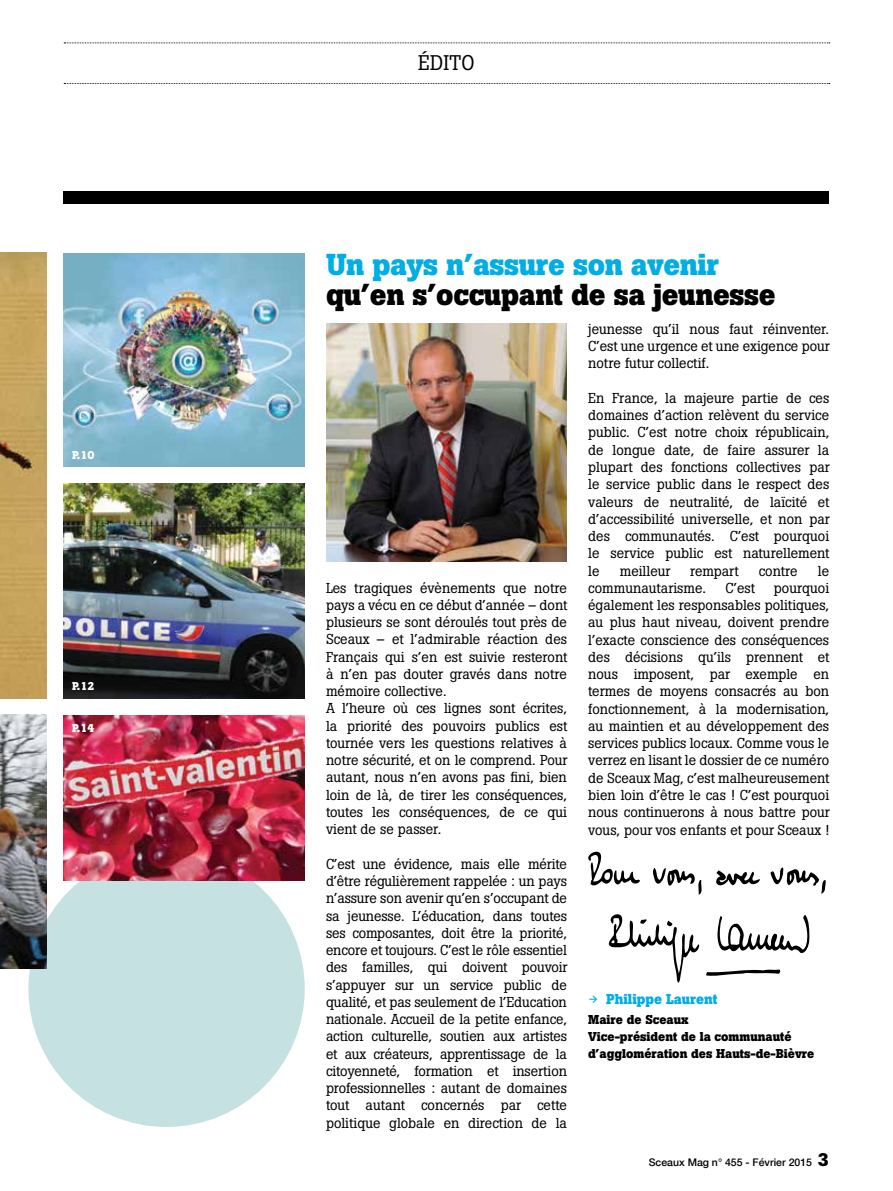
<style>
.page{position:relative;width:893px;height:1191px;background:#fff}
.page>*{position:absolute;margin:0;border:0;box-sizing:border-box;transform-origin:0 0}
.t1{font:700 30px "Boton Pro";letter-spacing:-.01em;color:#000}
.t2{font:700 30px "Boton Pro";letter-spacing:-.01em;color:#00ade4}
.t3{font:21px "Boton Pro";letter-spacing:.01em;color:#000}
.t4{font:14.25px/17.2px "Boton Pro";color:#000;text-align:justify}
.t5{font:700 14.25px "Boton Pro";color:#00ade4}
.t6{font:700 12.75px/17.2px "Boton Pro";color:#000}
.t7{font:700 11.25px "Boton Pro";color:#fff}
.t8{font:500 10.5px "Helvetica Neue LT Com";color:#000}
.s1{font-family:"Flesh Plain";font-weight:400;font-size:10.5px}
.s2{font-family:"Boton Pro";font-weight:700;font-size:18px}
</style>
<div class="page">
<svg style="left:64px;top:43px;width:766px;height:1px"></svg>
<svg style="left:64px;top:83px;width:766px;height:1px"></svg>
<div style="left:64px;top:191px;width:765px;height:13px;background:#000"></div>
<img style="left:326px;top:323px;width:241px;height:238px">
<svg style="left:588px;top:851px;width:52px;height:35px"></svg>
<svg style="left:716px;top:870px;width:44px;height:16px"></svg>
<svg style="left:653px;top:868px;width:49px;height:26px"></svg>
<svg style="left:770px;top:867px;width:56px;height:26px"></svg>
<svg style="left:717px;top:915px;width:93px;height:38px"></svg>
<svg style="left:608px;top:914px;width:92px;height:68px"></svg>
<svg style="left:706px;top:969px;width:75px;height:7px"></svg>
<img style="left:0;top:715px;width:47px;height:254px">
<img style="left:0;top:253px;width:47px;height:445px">
<div style="left:28px;top:850px;width:277px;height:277px;background:#c6e1e1;border-radius:50%"></div>
<img style="left:64px;top:253px;width:241px;height:214px">
<img style="left:64px;top:484px;width:241px;height:214px">
<img style="left:64px;top:715px;width:241px;height:165px">
<p class="t7" style="left:72px;top:448px;width:24px">P.10</p>
<p class="t7" style="left:72px;top:678px;width:24px">P.12</p>
<p class="t7" style="left:72px;top:720px;width:24px">P.14</p>
<h2 class="t3" style="left:418px;top:49px;width:58px">ÉDITO</h2>
<h1 class="t2" style="left:326px;top:245px;width:395px">Un pays n’assure son avenir</h1>
<h1 class="t1" style="left:326px;top:275px;width:451px">qu’en s’occupant de sa jeunesse</h1>
<p class="t4" style="left:326px;top:579px;width:243px;text-align:left">Les tragiques évènements que notre pays a vécu en ce début d’année – dont plusieurs se sont déroulés tout près de Sceaux – et l’admirable réaction des Français qui s’en est suivie resteront à n’en pas douter gravés dans notre mémoire collective.<br>A l’heure où ces lignes sont écrites, la priorité des pouvoirs publics est tournée vers les questions relatives à notre sécurité, et on le comprend. Pour autant, nous n’en avons pas fini, bien loin de là, de tirer les conséquences, toutes les conséquences, de ce qui vient de se passer.</p>
<p class="t4" style="left:326px;top:855px;width:243px">C’est une évidence, mais elle mérite d’être régulièrement rappelée : un pays n’assure son avenir qu’en s’occupant de sa jeunesse. L’éducation, dans toutes ses composantes, doit être la priorité, encore et toujours. C’est le rôle essentiel des familles, qui doivent pouvoir s’appuyer sur un service public de qualité, et pas seulement de l’Education nationale. Accueil de la petite enfance, action culturelle, soutien aux artistes et aux créateurs, apprentissage de la citoyenneté, formation et insertion professionnelles : autant de domaines tout autant concernés par cette politique globale en direction de la</p>
<p class="t4" style="left:588px;top:320px;width:243px">jeunesse qu’il nous faut réinventer.<br>C’est une urgence et une exigence pour notre futur collectif.</p>
<p class="t4" style="left:588px;top:389px;width:243px">En France, la majeure partie de ces domaines d’action relèvent du service public. C’est notre choix républicain, de longue date, de faire assurer la plupart des fonctions collectives par le service public dans le respect des valeurs de neutralité, de laïcité et d’accessibilité universelle, et non par des communautés. C’est pourquoi le service public est naturellement le</p>
<p class="t4" style="left:620px;top:562px;width:52px">meilleur</p>
<p class="t4" style="left:690px;top:562px;width:50px">rempart</p>
<p class="t4" style="left:759px;top:562px;width:40px">contre</p>
<p class="t4" style="left:818px;top:562px;width:13px">le</p>
<p class="t4" style="left:588px;top:579px;width:119px">communautarisme.</p>
<p class="t4" style="left:725px;top:579px;width:31px">C’est</p>
<p class="t4" style="left:588px;top:579px;width:243px;text-indent:186px">pourquoi également les responsables politiques, au plus haut niveau, doivent prendre l’exacte conscience des conséquences des décisions qu’ils prennent et nous imposent, par exemple en termes de moyens consacrés au bon fonctionnement, à la modernisation, au maintien et au développement des services publics locaux. Comme vous le verrez en lisant le dossier de ce numéro de Sceaux Mag, c’est malheureusement bien loin d’être le cas ! C’est pourquoi nous continuerons à nous battre pour vous, pour vos enfants et pour Sceaux !</p>
<p class="t5" style="left:588px;top:990px;width:131px"><span class="s1">q</span> Philippe Laurent</p>
<p class="t6" style="left:588px;top:1011px;width:228px">Maire de Sceaux<br>Vice-président de la communauté d’agglomération des Hauts-de-Bièvre</p>
<p class="t8" style="left:649px;top:1156px;width:182px">Sceaux Mag n° 455 - Février 2015 <span class="s2">3</span></p>
</div>
